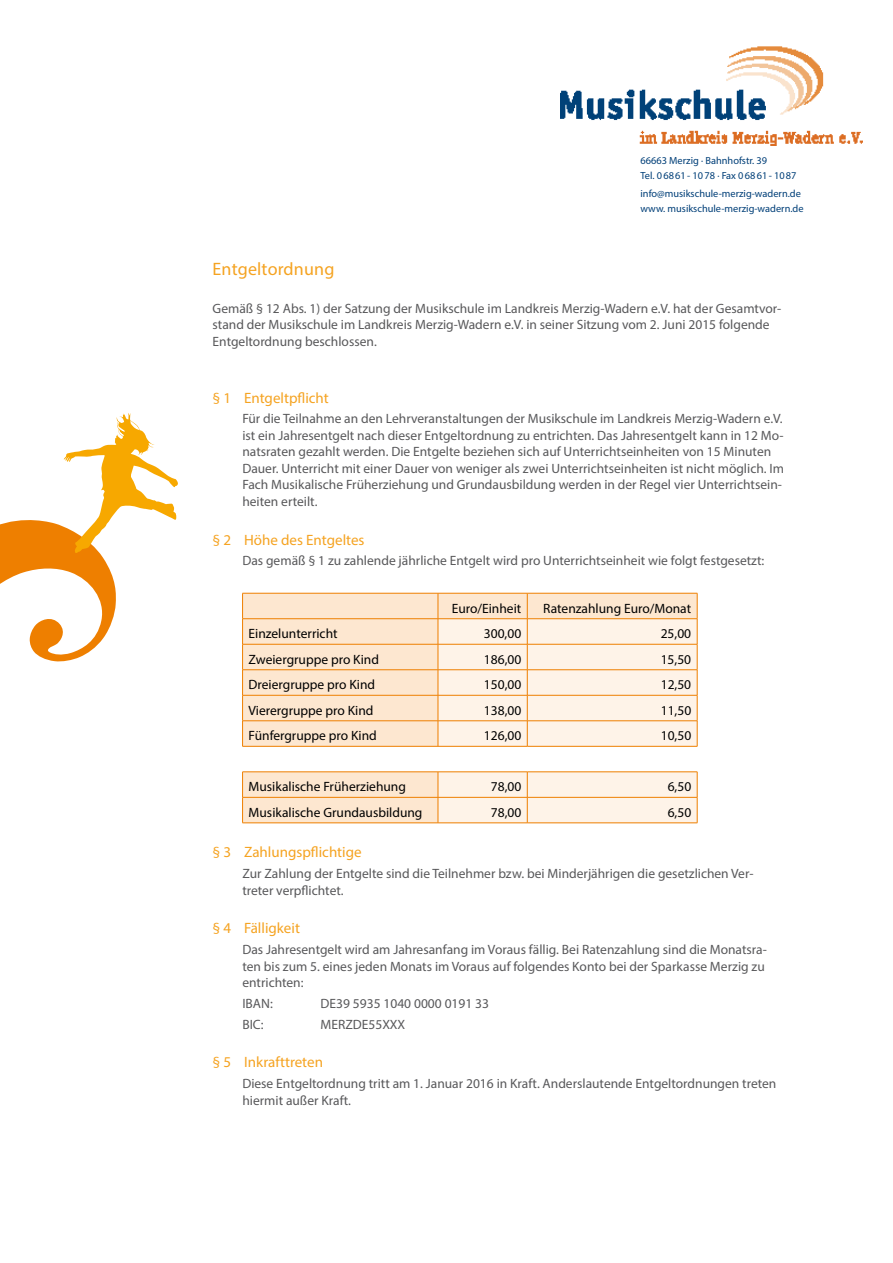
<style>
.page{position:relative;width:893px;height:1263px;background:#fff}
.page>*{position:absolute;margin:0;border:0;box-sizing:border-box;transform-origin:0 0}
.t1{font:18px "Myriad Pro";letter-spacing:.01em;color:#f5a321}
.t2{font:15px "Myriad Pro";color:#f5a321}
.t3{font:13.5px/16.5px "Myriad Pro";color:#58585a}
.t4{font:13.5px "Myriad Pro";color:#000}
.t5{font:10.35px/15px "Myriad Pro";color:#003f78}
</style>
<div class="page">
<svg style="left:0;top:413px;width:178px;height:249px"></svg>
<img style="left:561px;top:46px;width:301px;height:100px">
<svg style="left:243px;top:594px;width:454px;height:229px;fill:#fde7d0"></svg>
<svg style="left:438px;top:619px;width:259px;height:204px;fill:#fef3e8"></svg>
<hr style="left:242px;top:593px;width:196px;height:1px;background:#ee7f00">
<hr style="left:438px;top:593px;width:89px;height:1px;background:#ee7f00">
<hr style="left:527px;top:593px;width:170px;height:1px;background:#ee7f00">
<hr style="left:242px;top:618px;width:196px;height:1px;background:#ee7f00">
<hr style="left:438px;top:618px;width:89px;height:1px;background:#ee7f00">
<hr style="left:527px;top:618px;width:170px;height:1px;background:#ee7f00">
<hr style="left:242px;top:644px;width:196px;height:1px;background:#ee7f00">
<hr style="left:438px;top:644px;width:89px;height:1px;background:#ee7f00">
<hr style="left:527px;top:644px;width:170px;height:1px;background:#ee7f00">
<hr style="left:242px;top:669px;width:196px;height:1px;background:#ee7f00">
<hr style="left:438px;top:669px;width:89px;height:1px;background:#ee7f00">
<hr style="left:527px;top:669px;width:170px;height:1px;background:#ee7f00">
<hr style="left:242px;top:695px;width:196px;height:1px;background:#ee7f00">
<hr style="left:438px;top:695px;width:89px;height:1px;background:#ee7f00">
<hr style="left:527px;top:695px;width:170px;height:1px;background:#ee7f00">
<hr style="left:242px;top:720px;width:196px;height:1px;background:#ee7f00">
<svg style="left:242px;top:593px;width:1px;height:153px"></svg>
<hr style="left:438px;top:720px;width:89px;height:1px;background:#ee7f00">
<svg style="left:438px;top:593px;width:1px;height:153px"></svg>
<hr style="left:527px;top:720px;width:170px;height:1px;background:#ee7f00">
<svg style="left:527px;top:593px;width:1px;height:153px"></svg>
<svg style="left:697px;top:593px;width:1px;height:153px"></svg>
<hr style="left:242px;top:746px;width:196px;height:1px;background:#ee7f00">
<hr style="left:438px;top:746px;width:89px;height:1px;background:#ee7f00">
<hr style="left:527px;top:746px;width:170px;height:1px;background:#ee7f00">
<hr style="left:242px;top:771px;width:196px;height:1px;background:#ee7f00">
<hr style="left:438px;top:771px;width:89px;height:1px;background:#ee7f00">
<hr style="left:527px;top:771px;width:170px;height:1px;background:#ee7f00">
<hr style="left:242px;top:797px;width:196px;height:1px;background:#ee7f00">
<svg style="left:242px;top:772px;width:1px;height:51px"></svg>
<hr style="left:438px;top:797px;width:89px;height:1px;background:#ee7f00">
<svg style="left:438px;top:772px;width:1px;height:51px"></svg>
<hr style="left:527px;top:797px;width:170px;height:1px;background:#ee7f00">
<svg style="left:527px;top:772px;width:1px;height:51px"></svg>
<svg style="left:697px;top:772px;width:1px;height:51px"></svg>
<hr style="left:242px;top:823px;width:196px;height:1px;background:#ee7f00">
<hr style="left:438px;top:823px;width:89px;height:1px;background:#ee7f00">
<hr style="left:527px;top:823px;width:170px;height:1px;background:#ee7f00">
<p class="t5" style="left:640px;top:153px;width:158px">66663 Merzig · Bahnhofstr. 39<br>Tel. 06861- 1078 · Fax 06861- 1087</p>
<p class="t5" style="left:640px;top:186px;width:165px">info@musikschule-merzig-wadern.de www. musikschule-merzig-wadern.de</p>
<h1 class="t1" style="left:213px;top:258px;width:123px">Entgeltordnung</h1>
<p class="t3" style="left:213px;top:300px;width:570px">Gemäß § 12 Abs. 1) der Satzung der Musikschule im Landkreis Merzig-Wadern e.V. hat der Gesamtvor&shy;stand der Musikschule im Landkreis Merzig-Wadern e.V. in seiner Sitzung vom 2. Juni 2015 folgende<br>Entgeltordnung beschlossen.</p>
<p class="t2" style="left:213px;top:388px;width:118px">§ 1 Entgeltpflicht</p>
<p class="t3" style="left:242px;top:410px;width:543px">Für die Teilnahme an den Lehrveranstaltungen der Musikschule im Landkreis Merzig-Wadern e.V. ist ein Jahresentgelt nach dieser Entgeltordnung zu entrichten. Das Jahresentgelt kann in 12 Mo&shy;natsraten gezahlt werden. Die Entgelte beziehen sich auf Unterrichtseinheiten von 15 Minuten Dauer. Unterricht mit einer Dauer von weniger als zwei Unterrichtseinheiten ist nicht möglich. Im Fach Musikalische Früherziehung und Grundausbildung werden in der Regel vier Unterrichtsein&shy;heiten erteilt.</p>
<p class="t2" style="left:213px;top:530px;width:153px">§ 2 Höhe des Entgeltes</p>
<p class="t3" style="left:242px;top:552px;width:523px">Das gemäß § 1 zu zahlende jährliche Entgelt wird pro Unterrichtseinheit wie folgt festgesetzt:</p>
<p class="t4" style="left:452px;top:600px;width:71px">Euro/Einheit</p>
<p class="t4" style="left:543px;top:600px;width:149px">Ratenzahlung Euro/Monat</p>
<p class="t4" style="left:249px;top:625px;width:91px">Einzelunterricht</p>
<p class="t4" style="left:484px;top:625px;width:39px">300,00</p>
<p class="t4" style="left:661px;top:625px;width:32px">25,00</p>
<p class="t4" style="left:249px;top:651px;width:132px">Zweiergruppe pro Kind</p>
<p class="t4" style="left:484px;top:651px;width:39px">186,00</p>
<p class="t4" style="left:661px;top:651px;width:32px">15,50</p>
<p class="t4" style="left:249px;top:676px;width:128px">Dreiergruppe pro Kind</p>
<p class="t4" style="left:484px;top:676px;width:39px">150,00</p>
<p class="t4" style="left:661px;top:676px;width:32px">12,50</p>
<p class="t4" style="left:249px;top:702px;width:126px">Vierergruppe pro Kind</p>
<p class="t4" style="left:484px;top:702px;width:39px">138,00</p>
<p class="t4" style="left:661px;top:702px;width:32px">11,50</p>
<p class="t4" style="left:249px;top:727px;width:130px">Fünfergruppe pro Kind</p>
<p class="t4" style="left:484px;top:727px;width:39px">126,00</p>
<p class="t4" style="left:661px;top:727px;width:32px">10,50</p>
<p class="t4" style="left:249px;top:778px;width:159px">Musikalische Früherziehung</p>
<p class="t4" style="left:491px;top:778px;width:32px">78,00</p>
<p class="t4" style="left:668px;top:778px;width:25px">6,50</p>
<p class="t4" style="left:249px;top:804px;width:175px">Musikalische Grundausbildung</p>
<p class="t4" style="left:491px;top:804px;width:32px">78,00</p>
<p class="t4" style="left:668px;top:804px;width:25px">6,50</p>
<p class="t2" style="left:213px;top:843px;width:151px">§ 3 Zahlungspflichtige</p>
<p class="t3" style="left:242px;top:865px;width:513px">Zur Zahlung der Entgelte sind die Teilnehmer bzw. bei Minderjährigen die gesetzlichen Ver&shy;treter verpflichtet.</p>
<p class="t2" style="left:213px;top:919px;width:89px">§ 4 Fälligkeit</p>
<p class="t3" style="left:242px;top:941px;width:526px">Das Jahresentgelt wird am Jahresanfang im Voraus fällig. Bei Ratenzahlung sind die Monatsra&shy;ten bis zum 5. eines jeden Monats im Voraus auf folgendes Konto bei der Sparkasse Merzig zu entrichten:</p>
<p class="t3" style="left:242px;top:995px;width:32px">IBAN:</p>
<p class="t3" style="left:321px;top:995px;width:170px">DE39 5935 1040 0000 0191 33</p>
<p class="t3" style="left:242px;top:1015px;width:23px">BIC:</p>
<p class="t3" style="left:321px;top:1015px;width:86px">MERZDE55XXX</p>
<p class="t2" style="left:213px;top:1053px;width:112px">§ 5 Inkrafttreten</p>
<p class="t3" style="left:242px;top:1075px;width:536px">Diese Entgeltordnung tritt am 1. Januar 2016 in Kraft. Anderslautende Entgeltordnungen treten hiermit außer Kraft.</p>
</div>
